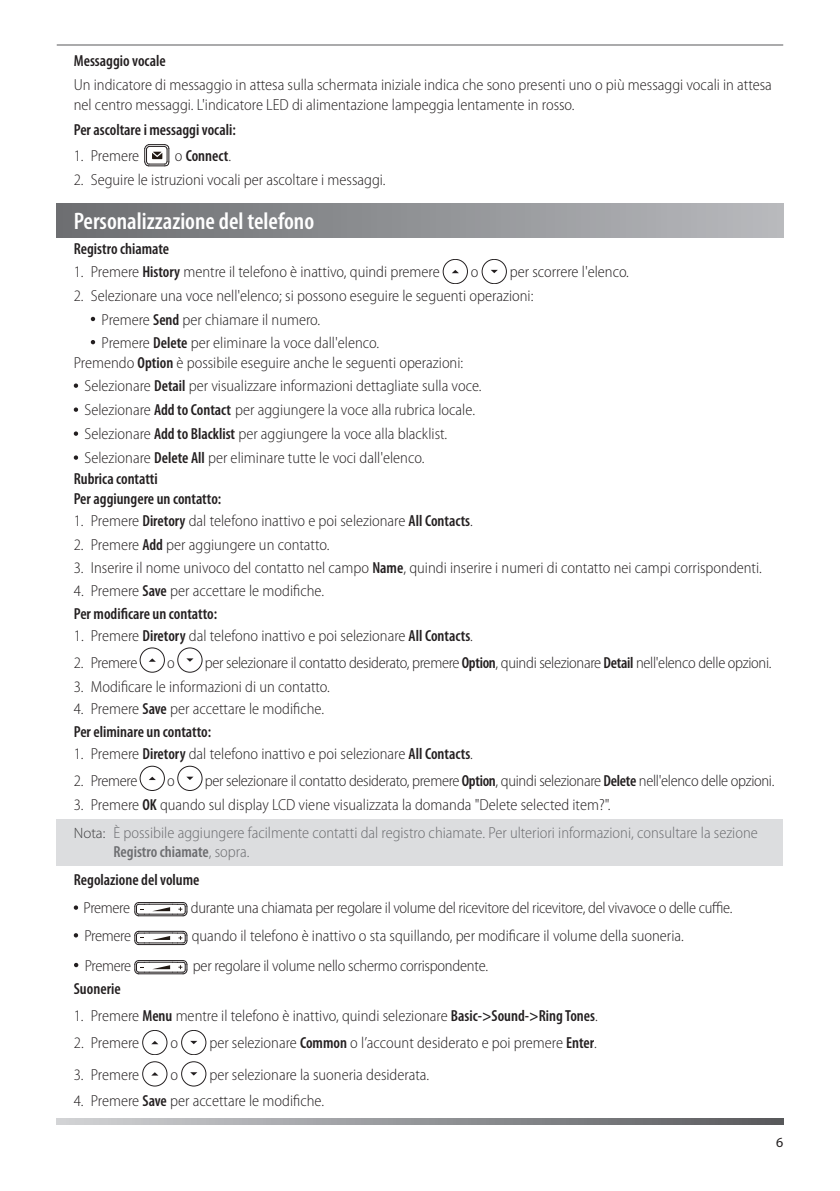
<style>
.page{position:relative;width:840px;height:1191px;background:#fff}
.page>*{position:absolute;margin:0;border:0;box-sizing:border-box;transform-origin:0 0}
.t1{font:600 condensed 24px "Myriad Pro";color:#fff}
.t2{font:300 semi-condensed 16px/23.8px "Myriad Pro";color:#231f20}
.t3{font:300 semi-condensed 16px "Myriad Pro";letter-spacing:-.02em;color:#231f20}
.t4{font:300 semi-condensed 16px/28.2px "Myriad Pro";color:#6c6d70}
.t5{font:600 condensed 16px/19.2px "Myriad Pro";color:#231f20}
.t6{font:300 semi-condensed 16px "Myriad Pro";letter-spacing:-.025em;color:#231f20}
.t7{font:14px "Myriad Pro";color:#231f20}
.s1{font-weight:300;font-stretch:semi-condensed}
.s2{font-weight:600;font-stretch:condensed}
.s3{color:#231f20}
.s4{font-weight:600;font-stretch:condensed;color:#231f20}
.s5{font-stretch:normal;font-size:15px;color:#3e3e3f}
.s6{color:#6c6d70}
.s7{font-weight:300;font-stretch:semi-condensed;color:#6c6d70}
</style>
<div class="page">
<svg style="left:57px;top:1118px;width:725px;height:6px;background:#949699"></svg>
<hr style="left:57px;top:44px;width:725px;height:1px;background:#57585a">
<div style="left:57px;top:203px;width:725px;height:34px;background:linear-gradient(to right,#6b6d70,#b8b9bd)"></div>
<svg style="left:452px;top:270px;width:6px;height:3px"></svg>
<div style="left:442px;top:259px;width:25px;height:25px;border:1px solid #231f20;border-radius:50%"></div>
<svg style="left:491px;top:270px;width:6px;height:3px"></svg>
<div style="left:481px;top:259px;width:25px;height:25px;border:1px solid #231f20;border-radius:50%"></div>
<svg style="left:91px;top:317px;width:4px;height:4px"></svg>
<svg style="left:91px;top:340px;width:4px;height:4px"></svg>
<svg style="left:74px;top:383px;width:4px;height:5px"></svg>
<svg style="left:74px;top:407px;width:4px;height:5px"></svg>
<svg style="left:74px;top:431px;width:4px;height:5px"></svg>
<svg style="left:74px;top:455px;width:4px;height:5px"></svg>
<svg style="left:149px;top:658px;width:7px;height:4px"></svg>
<div style="left:140px;top:647px;width:25px;height:25px;border:1px solid #231f20;border-radius:50%"></div>
<svg style="left:186px;top:658px;width:7px;height:4px"></svg>
<div style="left:177px;top:647px;width:25px;height:25px;border:1px solid #231f20;border-radius:50%"></div>
<svg style="left:149px;top:776px;width:7px;height:4px"></svg>
<div style="left:140px;top:766px;width:25px;height:24px;border:1px solid #231f20;border-radius:50%"></div>
<svg style="left:186px;top:776px;width:7px;height:4px"></svg>
<div style="left:177px;top:766px;width:25px;height:24px;border:1px solid #231f20;border-radius:50%"></div>
<div style="left:57px;top:819px;width:725px;height:46px;background:#dcdddf"></div>
<svg style="left:74px;top:905px;width:4px;height:4px"></svg>
<svg style="left:74px;top:933px;width:4px;height:4px"></svg>
<svg style="left:151px;top:1041px;width:7px;height:3px"></svg>
<div style="left:142px;top:1030px;width:25px;height:25px;border:1px solid #231f20;border-radius:50%"></div>
<svg style="left:190px;top:1040px;width:7px;height:4px"></svg>
<div style="left:181px;top:1030px;width:25px;height:25px;border:1px solid #231f20;border-radius:50%"></div>
<svg style="left:152px;top:1072px;width:6px;height:3px"></svg>
<div style="left:142px;top:1061px;width:25px;height:25px;border:1px solid #231f20;border-radius:50%"></div>
<svg style="left:190px;top:1072px;width:7px;height:3px"></svg>
<div style="left:181px;top:1061px;width:25px;height:25px;border:1px solid #231f20;border-radius:50%"></div>
<svg style="left:74px;top:963px;width:4px;height:4px"></svg>
<svg style="left:144px;top:144px;width:25px;height:23px"></svg>
<svg style="left:134px;top:902px;width:53px;height:14px"></svg>
<svg style="left:134px;top:930px;width:53px;height:15px"></svg>
<svg style="left:134px;top:960px;width:53px;height:14px"></svg>
<p class="t5" style="left:74px;top:51px;width:93px">Messaggio vocale</p>
<p class="t2" style="left:74px;top:76px;width:699px;line-height:19.2px">Un indicatore di messaggio in attesa sulla schermata iniziale indica che sono presenti uno o più messaggi vocali in attesa nel centro messaggi. L'indicatore LED di alimentazione lampeggia lentamente in rosso.</p>
<p class="t5" style="left:74px;top:120px;width:163px">Per ascoltare i messaggi vocali:</p>
<p class="t2" style="left:74px;top:144px;width:67px">1. Premere</p>
<p class="t5" style="left:175px;top:147px;width:58px"><span class="s1">o</span> Connect<span class="s1">.</span></p>
<p class="t2" style="left:74px;top:168px;width:313px">2. Seguire le istruzioni vocali per ascoltare i messaggi.</p>
<h1 class="t1" style="left:74px;top:207px;width:242px">Personalizzazione del telefono</h1>
<p class="t5" style="left:74px;top:240px;width:97px">Registro chiamate</p>
<p class="t2" style="left:74px;top:260px;width:367px">1. Premere <span class="s2">History</span> mentre il telefono è inattivo, quindi premere</p>
<p class="t2" style="left:470px;top:260px;width:9px">o</p>
<p class="t2" style="left:509px;top:260px;width:121px">per scorrere l'elenco.</p>
<p class="t2" style="left:101px;top:284px;width:433px;text-indent:-28px">2. Selezionare una voce nell'elenco; si possono eseguire le seguenti operazioni:<br>Premere <span class="s2">Send</span> per chiamare il numero.<br>Premere <span class="s2">Delete</span> per eliminare la voce dall'elenco.</p>
<p class="t2" style="left:84px;top:351px;width:398px;text-indent:-11px">Premendo <span class="s2">Option</span> è possibile eseguire anche le seguenti operazioni:<br>Selezionare <span class="s2">Detail</span> per visualizzare informazioni dettagliate sulla voce.<br>Selezionare <span class="s2">Add to Contact</span> per aggiungere la voce alla rubrica locale.<br>Selezionare <span class="s2">Add to Blacklist</span> per aggiungere la voce alla blacklist.<br>Selezionare <span class="s2">Delete All</span> per eliminare tutte le voci dall'elenco.</p>
<p class="t5" style="left:74px;top:470px;width:149px">Rubrica contatti<br>Per aggiungere un contatto:</p>
<p class="t2" style="left:74px;top:508px;width:400px">1. Premere <span class="s2">Diretory</span> dal telefono inattivo e poi selezionare <span class="s2">All Contacts</span>.</p>
<p class="t2" style="left:74px;top:533px;width:257px">2. Premere <span class="s2">Add</span> per aggiungere un contatto.</p>
<p class="t2" style="left:74px;top:556px;width:689px">3. Inserire il nome univoco del contatto nel campo <span class="s2">Name</span>, quindi inserire i numeri di contatto nei campi corrispondenti.</p>
<p class="t2" style="left:74px;top:580px;width:252px;line-height:22.8px">4. Premere <span class="s2">Save</span> per accettare le modifiche.<br><span class="s2">Per modificare un contatto:</span></p>
<p class="t2" style="left:74px;top:624px;width:400px">1. Premere <span class="s2">Diretory</span> dal telefono inattivo e poi selezionare <span class="s2">All Contacts</span>.</p>
<p class="t6" style="left:74px;top:654px;width:65px">2. Premere</p>
<p class="t2" style="left:167px;top:651px;width:9px">o</p>
<p class="t3" style="left:205px;top:654px;width:568px">per selezionare il contatto desiderato, premere <span class="s2">Option</span>, quindi selezionare <span class="s2">Detail</span> nell'elenco delle opzioni.</p>
<p class="t2" style="left:74px;top:674px;width:257px">3. Modificare le informazioni di un contatto.</p>
<p class="t2" style="left:74px;top:698px;width:252px;line-height:22.8px">4. Premere <span class="s2">Save</span> per accettare le modifiche.<br><span class="s2">Per eliminare un contatto:</span></p>
<p class="t2" style="left:74px;top:742px;width:400px">1. Premere <span class="s2">Diretory</span> dal telefono inattivo e poi selezionare <span class="s2">All Contacts</span>.</p>
<p class="t6" style="left:74px;top:772px;width:65px">2. Premere</p>
<p class="t2" style="left:167px;top:769px;width:9px">o</p>
<p class="t3" style="left:205px;top:772px;width:570px">per selezionare il contatto desiderato, premere <span class="s2">Option</span>, quindi selezionare <span class="s2">Delete</span> nell'elenco delle opzioni.</p>
<p class="t4" style="left:74px;top:790px;width:685px"><span class="s3">3. Premere</span> <span class="s4">OK</span> <span class="s3">quando sul display LCD viene visualizzata la domanda "Delete selected item?".<br></span><span class="s5">Nota:</span> È possibile aggiungere facilmente contatti dal registro chiamate. Per ulteriori informazioni, consultare la sezione</p>
<p class="t5" style="left:74px;top:838px;width:177px;line-height:28.2px;text-indent:40px"><span class="s6">Registro chiamate</span><span class="s7">, sopra.<br></span>Regolazione del volume</p>
<p class="t6" style="left:84px;top:899px;width:48px">Premere</p>
<p class="t3" style="left:191px;top:899px;width:543px">durante una chiamata per regolare il volume del ricevitore del ricevitore, del vivavoce o delle cuffie.</p>
<p class="t6" style="left:84px;top:927px;width:48px">Premere</p>
<p class="t2" style="left:192px;top:924px;width:493px">quando il telefono è inattivo o sta squillando, per modificare il volume della suoneria.</p>
<p class="t5" style="left:74px;top:979px;width:48px">Suonerie</p>
<p class="t2" style="left:74px;top:1004px;width:525px">1. Premere <span class="s2">Menu</span> mentre il telefono è inattivo, quindi selezionare <span class="s2">Basic-&gt;Sound-&gt;Ring Tones</span>.</p>
<p class="t2" style="left:74px;top:1031px;width:67px">2. Premere</p>
<p class="t2" style="left:170px;top:1031px;width:9px">o</p>
<p class="t2" style="left:209px;top:1031px;width:389px">per selezionare <span class="s2">Common</span> o l’account desiderato e poi premere <span class="s2">Enter</span>.</p>
<p class="t2" style="left:74px;top:1062px;width:67px">3. Premere</p>
<p class="t2" style="left:170px;top:1062px;width:9px">o</p>
<p class="t2" style="left:209px;top:1062px;width:221px">per selezionare la suoneria desiderata.</p>
<p class="t2" style="left:74px;top:1089px;width:252px">4. Premere <span class="s2">Save</span> per accettare le modifiche.</p>
<p class="t6" style="left:85px;top:956px;width:48px">Premere</p>
<p class="t2" style="left:193px;top:953px;width:296px">per regolare il volume nello schermo corrispondente.</p>
<p class="t7" style="left:775px;top:1134px;width:9px">6</p>
</div>
